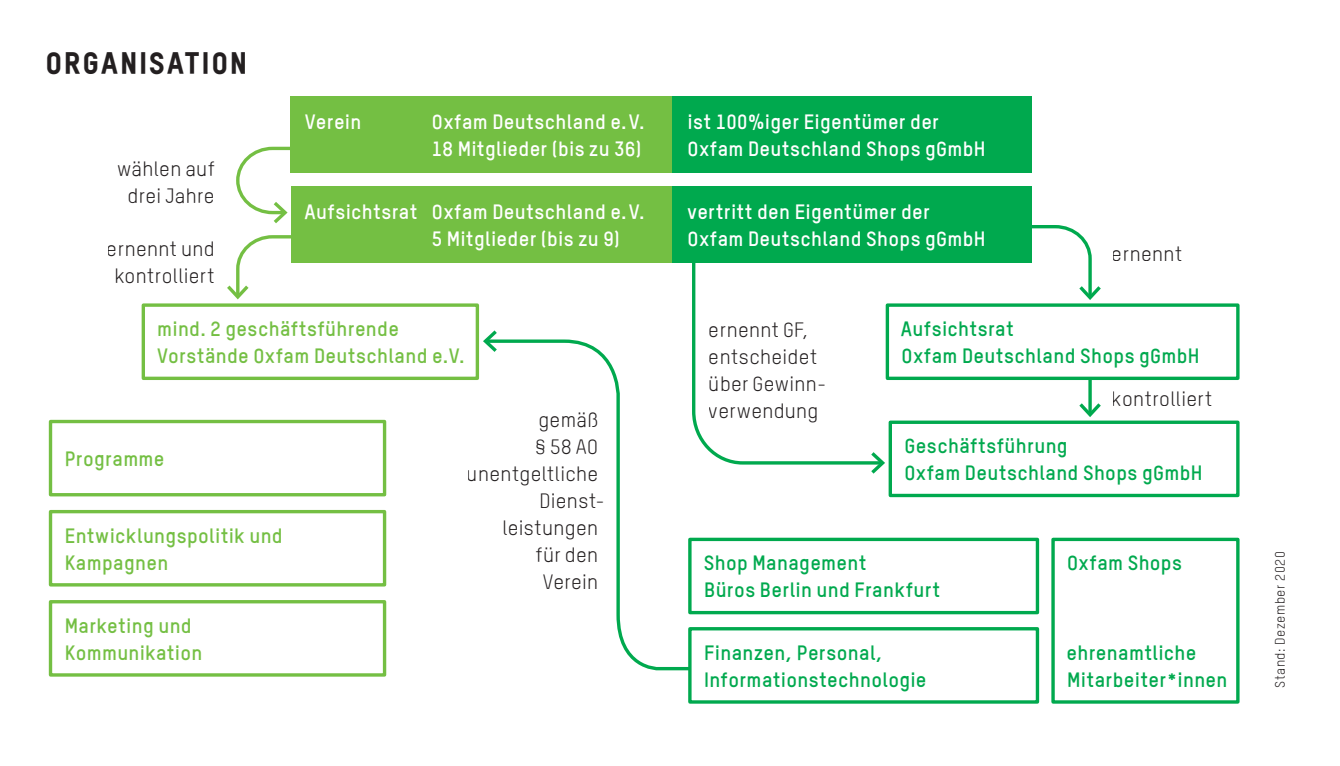
<style>
.page{position:relative;width:1340px;height:766px;background:#fff}
.page>*{position:absolute;margin:0;border:0;box-sizing:border-box;transform-origin:0 0}
.t1{font:30.38px "Oxfam TSTARPRO Headline";letter-spacing:.05em;color:#231f20}
.t2{font:700 20.25px/27px "Oxfam TSTARPRO";letter-spacing:.02em;color:#00a94e}
.t3{font:700 20.25px/27px "Oxfam TSTARPRO";letter-spacing:.015em;color:#fff}
.t4{font:20.25px/27px "Oxfam TSTARPRO";letter-spacing:.015em;color:#231f20;text-align:center}
.t5{font:700 20.25px/27px "Oxfam TSTARPRO";letter-spacing:.015em;color:#74bf43}
.t6{font:13.5px "Oxfam TSTARPRO";letter-spacing:.035em;color:#231f20}
</style>
<div class="page">
<svg style="left:500px;top:339px;width:200px;height:332px"></svg>
<svg style="left:483px;top:330px;width:17px;height:22px"></svg>
<hr style="left:1088px;top:353px;width:3px;height:61px;background:#00a94e">
<svg style="left:1079px;top:399px;width:22px;height:18px"></svg>
<div style="left:142px;top:303px;width:337px;height:77px;border:3px solid #74bf43"></div>
<div style="left:49px;top:510px;width:337px;height:76px;border:3px solid #74bf43"></div>
<div style="left:49px;top:600px;width:337px;height:76px;border:3px solid #74bf43"></div>
<div style="left:49px;top:419px;width:337px;height:77px;border:3px solid #74bf43"></div>
<div style="left:887px;top:305px;width:350px;height:73px;background:#fff"></div>
<div style="left:885px;top:303px;width:354px;height:77px;border:3px solid #00a94e"></div>
<div style="left:888px;top:420px;width:351px;height:77px;border:3px solid #00a94e"></div>
<div style="left:690px;top:539px;width:347px;height:73px;background:#fff"></div>
<div style="left:688px;top:537px;width:351px;height:77px;border:3px solid #00a94e"></div>
<div style="left:690px;top:628px;width:347px;height:73px;background:#fff"></div>
<div style="left:688px;top:627px;width:351px;height:76px;border:3px solid #00a94e"></div>
<div style="left:1051px;top:537px;width:188px;height:166px;border:3px solid #00a94e"></div>
<svg style="left:236px;top:146px;width:54px;height:78px"></svg>
<svg style="left:227px;top:235px;width:64px;height:65px"></svg>
<svg style="left:690px;top:263px;width:196px;height:203px"></svg>
<svg style="left:867px;top:448px;width:19px;height:26px"></svg>
<div style="left:290px;top:96px;width:703px;height:77px;background:#74bf43"></div>
<div style="left:672px;top:96px;width:359px;height:77px;background:#00a94e"></div>
<div style="left:291px;top:186px;width:707px;height:77px;background:#74bf43"></div>
<div style="left:672px;top:186px;width:359px;height:77px;background:#00a94e"></div>
<svg style="left:1031px;top:223px;width:70px;height:77px"></svg>
<h1 class="t1" style="left:46px;top:40px;width:203px">ORGANISATION</h1>
<p class="t3" style="left:305px;top:106px;width:58px">Verein</p>
<p class="t3" style="left:432px;top:106px;width:214px">Oxfam Deutschland e.V.<br>18 Mitglieder (bis zu 36)</p>
<p class="t3" style="left:687px;top:106px;width:299px">ist 100%iger Eigentümer der<br>Oxfam Deutschland Shops gGmbH</p>
<p class="t4" style="left:117px;top:154px;width:99px">wählen auf drei Jahre</p>
<p class="t3" style="left:432px;top:196px;width:214px;text-indent:-127px">Aufsichtsrat Oxfam Deutschland e.V.<br>5 Mitglieder (bis zu 9)</p>
<p class="t3" style="left:687px;top:196px;width:299px">vertritt den Eigentümer der<br>Oxfam Deutschland Shops gGmbH</p>
<p class="t4" style="left:107px;top:234px;width:110px">ernennt und</p>
<p class="t4" style="left:1111px;top:238px;width:72px">ernennt</p>
<p class="t4" style="left:114px;top:261px;width:102px">kontrolliert</p>
<p class="t5" style="left:157px;top:313px;width:309px">mind. 2 geschäftsführende<br>Vorstände Oxfam Deutschland e.V.</p>
<p class="t5" style="left:65px;top:443px;width:101px">Programme</p>
<p class="t5" style="left:65px;top:520px;width:219px">Entwicklungspolitik und<br>Kampagnen</p>
<p class="t5" style="left:65px;top:610px;width:139px">Marketing und<br>Kommunikation</p>
<p class="t4" style="left:538px;top:404px;width:62px">gemäß</p>
<p class="t4" style="left:535px;top:431px;width:65px">§ 58 AO</p>
<p class="t4" style="left:467px;top:458px;width:133px">unentgeltliche</p>
<p class="t4" style="left:539px;top:485px;width:67px">Dienst-</p>
<p class="t4" style="left:502px;top:512px;width:97px">leistungen</p>
<p class="t4" style="left:536px;top:539px;width:64px">für den</p>
<p class="t4" style="left:543px;top:566px;width:57px">Verein</p>
<p class="t4" style="left:708px;top:314px;width:119px;text-align:left">ernennt GF, entscheidet über Gewinn&shy;verwendung</p>
<p class="t2" style="left:900px;top:313px;width:300px">Aufsichtsrat<br>Oxfam Deutschland Shops gGmbH</p>
<p class="t4" style="left:1111px;top:383px;width:102px">kontrolliert</p>
<p class="t2" style="left:904px;top:430px;width:299px">Geschäftsführung<br>Oxfam Deutschland Shops gGmbH</p>
<p class="t2" style="left:703px;top:547px;width:238px">Shop Management<br>Büros Berlin und Frankfurt</p>
<p class="t2" style="left:704px;top:637px;width:224px">Finanzen, Personal,<br>Informationstechnologie</p>
<p class="t2" style="left:1067px;top:547px;width:116px">Oxfam Shops</p>
<p class="t2" style="left:1066px;top:637px;width:162px">ehrenamtliche<br>Mitarbeiter*innen</p>
<p class="t6" style="left:1269px;top:687px;width:138px;rotate:-90deg">Stand: Dezember 2020</p>
</div>
